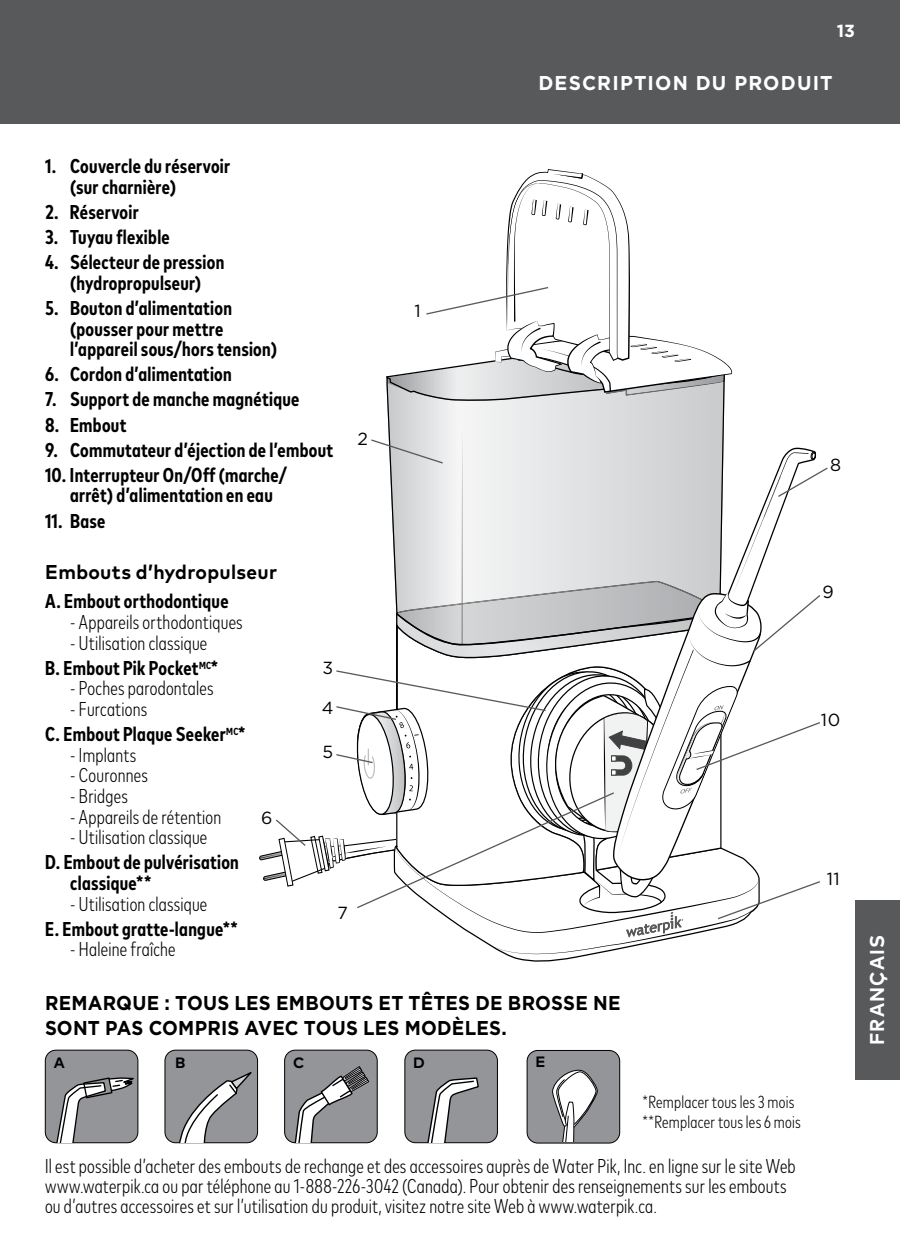
<style>
.page{position:relative;width:900px;height:1260px;background:#fff}
.page>*{position:absolute;margin:0;border:0;box-sizing:border-box;transform-origin:0 0}
.t1{font:700 condensed 20px/20.5px "Mark Pro";letter-spacing:.015em;color:#000;text-align:center}
.t2{font:300 condensed 20px/20px "Mark Pro";letter-spacing:.01em;color:#000}
.t3{font:700 20px/25px "Gotham";letter-spacing:.015em;color:#000;scale:.93 1}
.t4{font:700 20px/29.8px "Mark Pro";letter-spacing:.015em;color:#000;scale:.96 1}
.t5{font:700 20px "Gotham";color:#fff;scale:.96 1}
.t6{font:700 20px "Mark Pro";letter-spacing:.06em;color:#fff;scale:.96 1}
.t7{font:300 condensed 17.5px/20px "Mark Pro";letter-spacing:.015em;color:#000}
.t8{font:17.5px "Gotham";color:#000}
.t9{font:700 17.5px "Gotham";color:#fff}
.t10{font:700 15px "Mark Pro";color:#000}
.s1{font-stretch:condensed}
.s2{font-weight:700}
.s3{font-weight:300}
</style>
<div class="page">
<div style="left:0;top:0;width:900px;height:124px;background:#58595b"></div>
<div style="left:855px;top:900px;width:45px;height:180px;background:#58595b"></div>
<svg style="left:259px;top:169px;width:569px;height:786px"></svg>
<div style="left:45px;top:1050px;width:93px;height:93px;background:#939598;border-radius:11px"></div>
<div style="left:45px;top:1050px;width:93px;height:93px;border:1px solid #000;border-radius:11px"></div>
<div style="left:165px;top:1050px;width:93px;height:93px;background:#939598;border-radius:11px"></div>
<div style="left:165px;top:1050px;width:93px;height:93px;border:1px solid #000;border-radius:11px"></div>
<div style="left:285px;top:1050px;width:92px;height:93px;background:#939598;border-radius:11px"></div>
<div style="left:284px;top:1050px;width:94px;height:93px;border:1px solid #000;border-radius:11px"></div>
<div style="left:405px;top:1050px;width:92px;height:93px;background:#939598;border-radius:11px"></div>
<div style="left:405px;top:1050px;width:93px;height:93px;border:1px solid #000;border-radius:11px"></div>
<div style="left:527px;top:1050px;width:93px;height:93px;background:#939598;border-radius:11px"></div>
<div style="left:527px;top:1050px;width:93px;height:93px;border:1px solid #000;border-radius:11px"></div>
<svg style="left:51px;top:1077px;width:83px;height:66px"></svg>
<svg style="left:171px;top:1072px;width:81px;height:71px"></svg>
<svg style="left:293px;top:1066px;width:77px;height:76px"></svg>
<svg style="left:425px;top:1078px;width:54px;height:65px"></svg>
<svg style="left:550px;top:1069px;width:48px;height:73px"></svg>
<p class="t9" style="left:837px;top:20px;width:20px">13</p>
<p class="t5" style="left:538px;top:71px;width:308px">DESCRIPTION DU PRODUIT</p>
<p class="t1" style="left:70px;top:154px;width:162px;text-align:left;text-indent:-25px">1. Couvercle du réservoir (sur charnière)</p>
<p class="t1" style="left:45px;top:200px;width:95px">2. Réservoir</p>
<p class="t1" style="left:45px;top:225px;width:126px">3. Tuyau fexible</p>
<p class="t1" style="left:45px;top:250px;width:181px">4. Sélecteur de pression (hydropropulseur)</p>
<p class="t1" style="left:70px;top:296px;width:209px;text-align:left;text-indent:-25px">5. Bouton d’alimentation (pousser pour mettre l’appareil sous/hors tension)</p>
<p class="t1" style="left:45px;top:362px;width:188px">6. Cordon d’alimentation</p>
<p class="t1" style="left:45px;top:388px;width:256px">7. Support de manche magnétique</p>
<p class="t1" style="left:45px;top:413px;width:83px">8. Embout</p>
<p class="t1" style="left:45px;top:438px;width:290px">9. Commutateur d’éjection de l’embout</p>
<p class="t1" style="left:45px;top:463px;width:244px">10. Interrupteur On/Of (marche/ arrêt) d’alimentation en eau</p>
<p class="t1" style="left:45px;top:509px;width:62px">11. Base</p>
<p class="t4" style="left:45px;top:555px;width:243px">Embouts d’hydropulseur<br><span class="s1">A. Embout orthodontique</span></p>
<p class="t2" style="left:70px;top:611px;width:174px">- Appareils orthodontiques</p>
<p class="t2" style="left:45px;top:629px;width:174px;line-height:25px;text-indent:25px">- Utilisation classique<br><span class="s2">B. Embout Pik Pocket</span><sup>MC</sup><span class="s2">*</span></p>
<p class="t2" style="left:70px;top:677px;width:145px">- Poches parodontales</p>
<p class="t1" style="left:45px;top:695px;width:202px;line-height:25px;text-align:left;text-indent:25px"><span class="s3">- Furcations<br></span>C. Embout Plaque Seeker<sup>MC</sup>*</p>
<p class="t2" style="left:70px;top:743px;width:67px">- Implants</p>
<p class="t2" style="left:70px;top:764px;width:79px">- Couronnes</p>
<p class="t2" style="left:70px;top:785px;width:59px">- Bridges</p>
<p class="t2" style="left:70px;top:805px;width:153px">- Appareils de rétention</p>
<p class="t1" style="left:45px;top:823px;width:195px;line-height:25px"><span class="s3">- Utilisation classique<br></span>D. Embout de pulvérisation</p>
<p class="t1" style="left:70px;top:871px;width:83px">classique**</p>
<p class="t1" style="left:45px;top:889px;width:194px;line-height:25px"><span class="s3">- Utilisation classique<br></span>E. Embout gratte-langue**</p>
<p class="t2" style="left:70px;top:938px;width:107px">- Haleine fraîche</p>
<p class="t8" style="left:322px;top:658px;width:12px">3</p>
<p class="t8" style="left:322px;top:698px;width:13px">4</p>
<p class="t8" style="left:322px;top:742px;width:12px">5</p>
<p class="t8" style="left:261px;top:808px;width:13px">6</p>
<p class="t8" style="left:338px;top:903px;width:12px">7</p>
<p class="t8" style="left:357px;top:429px;width:12px">2</p>
<p class="t8" style="left:415px;top:301px;width:8px">1</p>
<h6 class="t3" style="left:45px;top:990px;width:620px">REMARQUE : TOUS LES EMBOUTS ET TÊTES DE BROSSE NE<br>SONT PAS COMPRIS AVEC TOUS LES MODÈLES.</h6>
<p class="t10" style="left:54px;top:1051px;width:13px">A</p>
<p class="t10" style="left:175px;top:1051px;width:12px">B</p>
<p class="t10" style="left:293px;top:1051px;width:13px">C</p>
<p class="t10" style="left:413px;top:1051px;width:13px">D</p>
<p class="t10" style="left:535px;top:1050px;width:11px">E</p>
<p class="t7" style="left:643px;top:1091px;width:160px">*Remplacer tous les 3 mois **Remplacer tous les 6 mois</p>
<p class="t2" style="left:45px;top:1155px;width:752px">Il est possible d’acheter des embouts de rechange et des accessoires auprès de Water Pik, Inc. en ligne sur le site Web www.waterpik.ca ou par téléphone au 1-888-226-3042 (Canada). Pour obtenir des renseignements sur les embouts ou d’autres accessoires et sur l’utilisation du produit, visitez notre site Web à www.waterpik.ca.</p>
<p class="t8" style="left:830px;top:455px;width:13px">8</p>
<p class="t8" style="left:822px;top:582px;width:13px">9</p>
<p class="t8" style="left:821px;top:710px;width:21px">10</p>
<p class="t8" style="left:827px;top:869px;width:15px">11</p>
<p class="t6" style="left:862px;top:1045px;width:116px;rotate:-90deg">FRANÇAIS</p>
</div>
